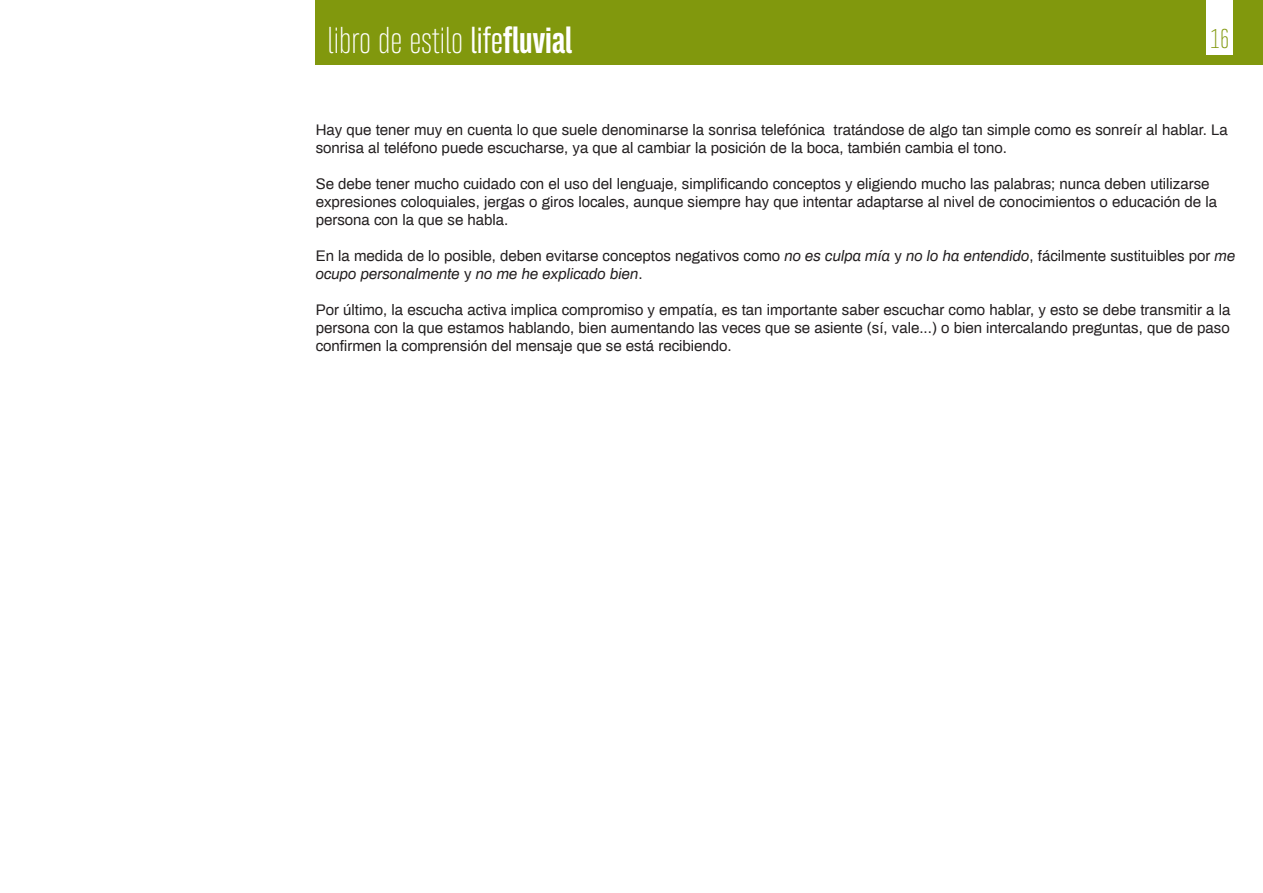
<style>
.page{position:relative;width:1263px;height:893px;background:#fff}
.page>*{position:absolute;margin:0;border:0;box-sizing:border-box;transform-origin:0 0}
.t1{font:300 33px "Bw Stretch";color:#fff}
.t2{font:300 24px "Bw Stretch";color:#81980d}
.t3{font:15px/18px "Archivo";color:#231f20}
.s1{font-weight:400}
.s2{font-weight:900}
.s3{font-style:italic}
</style>
<div class="page">
<div style="left:316px;top:0;width:947px;height:65px;background:#81980d"></div>
<div style="left:1206px;top:0;width:27px;height:55px;background:#fff"></div>
<h1 class="t1" style="left:327px;top:20px;width:246px">libro de estilo <span class="s1">life</span><span class="s2">fluvial</span></h1>
<h2 class="t2" style="left:1210px;top:24px;width:21px">16</h2>
<p class="t3" style="left:316px;top:120px;width:914px">Hay que tener muy en cuenta lo que suele denominarse la sonrisa telefónica tratándose de algo tan simple como es sonreír al hablar. La sonrisa al teléfono puede escucharse, ya que al cambiar la posición de la boca, también cambia el tono.</p>
<p class="t3" style="left:316px;top:174px;width:903px">Se debe tener mucho cuidado con el uso del lenguaje, simplificando conceptos y eligiendo mucho las palabras; nunca deben utilizarse expresiones coloquiales, jergas o giros locales, aunque siempre hay que intentar adaptarse al nivel de conocimientos o educación de la persona con la que se habla.</p>
<p class="t3" style="left:316px;top:246px;width:921px">En la medida de lo posible, deben evitarse conceptos negativos como <span class="s3">no es culpa mía</span> y <span class="s3">no lo ha entendido</span>, fácilmente sustituibles por <span class="s3">me ocupo personalmente</span> y <span class="s3">no me he explicado bien</span>.</p>
<p class="t3" style="left:316px;top:300px;width:916px;text-align:justify">Por último, la escucha activa implica compromiso y empatía, es tan importante saber escuchar como hablar, y esto se debe transmitir a la persona con la que estamos hablando, bien aumentando las veces que se asiente (sí, vale...) o bien intercalando preguntas, que de paso confirmen la comprensión del mensaje que se está recibiendo.</p>
</div>
